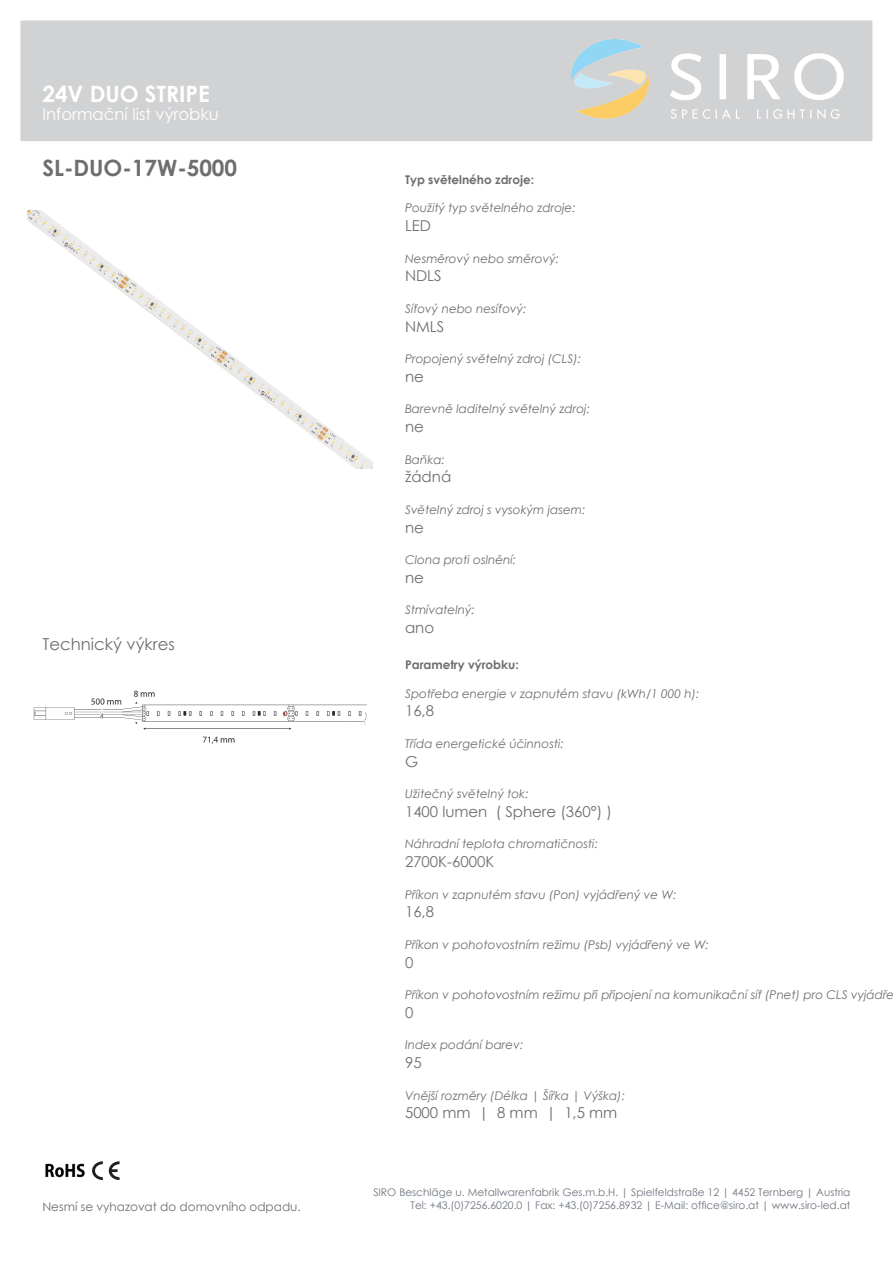
<style>
.page{position:relative;width:893px;height:1263px;background:#fff}
.page>*{position:absolute;margin:0;border:0;box-sizing:border-box;transform-origin:0 0}
.t1{font:700 22.5px "Century Gothic";color:#6e6e6e}
.t2{font:700 22.5px "Century Gothic";color:#fff}
.t3{font:16.5px "Century Gothic";color:#fff}
.t4{font:16.5px "Century Gothic";color:#6e6e6e}
.t5{font:15px "Century Gothic";color:#6e6e6e}
.t6{font:italic 12px "Century Gothic";color:#6e6e6e}
.t7{font:700 12px "Century Gothic";color:#6e6e6e}
.t8{font:12px "Century Gothic";color:#6e6e6e}
.t9{font:10.5px/12.6px "Century Gothic";color:#6d747f;text-align:right}
</style>
<div class="page">
<div style="left:21px;top:21px;width:851px;height:120px;background:#d1d2d4"></div>
<img style="left:571px;top:40px;width:272px;height:78px">
<img style="left:45px;top:1163px;width:40px;height:15px">
<svg style="left:92px;top:1161px;width:27px;height:19px"></svg>
<img style="left:27px;top:210px;width:345px;height:259px">
<img style="left:33px;top:690px;width:334px;height:54px">
<h1 class="t2" style="left:42px;top:80px;width:169px">24V DUO STRIPE</h1>
<h2 class="t3" style="left:42px;top:104px;width:178px">Informační list výrobku</h2>
<h1 class="t1" style="left:42px;top:154px;width:196px">SL-DUO-17W-5000</h1>
<h2 class="t4" style="left:42px;top:633px;width:134px">Technický výkres</h2>
<p class="t8" style="left:42px;top:1199px;width:260px">Nesmí se vyhazovat do domovního odpadu.</p>
<p class="t7" style="left:405px;top:172px;width:131px">Typ světelného zdroje:</p>
<p class="t6" style="left:405px;top:201px;width:172px">Použitý typ světelného zdroje:</p>
<p class="t5" style="left:405px;top:216px;width:28px">LED</p>
<p class="t6" style="left:405px;top:251px;width:156px">Nesměrový nebo směrový:</p>
<p class="t5" style="left:405px;top:267px;width:38px">NDLS</p>
<p class="t6" style="left:405px;top:301px;width:123px">Síťový nebo nesíťový:</p>
<p class="t5" style="left:405px;top:317px;width:41px">NMLS</p>
<p class="t6" style="left:405px;top:351px;width:178px">Propojený světelný zdroj (CLS):</p>
<p class="t5" style="left:405px;top:367px;width:20px">ne</p>
<p class="t6" style="left:405px;top:402px;width:186px">Barevně laditelný světelný zdroj:</p>
<p class="t5" style="left:405px;top:417px;width:20px">ne</p>
<p class="t6" style="left:405px;top:452px;width:41px">Baňka:</p>
<p class="t5" style="left:405px;top:468px;width:48px">žádná</p>
<p class="t6" style="left:405px;top:502px;width:182px">Světelný zdroj s vysokým jasem:</p>
<p class="t5" style="left:405px;top:518px;width:20px">ne</p>
<p class="t6" style="left:405px;top:552px;width:113px">Clona proti oslnění:</p>
<p class="t5" style="left:405px;top:568px;width:20px">ne</p>
<p class="t6" style="left:405px;top:603px;width:71px">Stmívatelný:</p>
<p class="t5" style="left:405px;top:618px;width:31px">ano</p>
<p class="t7" style="left:405px;top:657px;width:115px">Parametry výrobku:</p>
<p class="t6" style="left:405px;top:686px;width:296px">Spotřeba energie v zapnutém stavu (kWh/1 000 h):</p>
<p class="t5" style="left:405px;top:702px;width:31px">16,8</p>
<p class="t6" style="left:405px;top:736px;width:160px">Třída energetické účinnosti:</p>
<p class="t5" style="left:405px;top:752px;width:15px">G</p>
<p class="t6" style="left:405px;top:786px;width:125px">Užitečný světelný tok:</p>
<p class="t5" style="left:405px;top:802px;width:208px">1400 lumen ( Sphere (360°) )</p>
<p class="t6" style="left:405px;top:837px;width:194px">Náhradní teplota chromatičnosti:</p>
<p class="t5" style="left:405px;top:852px;width:91px">2700K-6000K</p>
<p class="t6" style="left:405px;top:887px;width:273px">Příkon v zapnutém stavu (Pon) vyjádřený ve W:</p>
<p class="t5" style="left:405px;top:903px;width:31px">16,8</p>
<p class="t6" style="left:405px;top:937px;width:305px">Příkon v pohotovostním režimu (Psb) vyjádřený ve W:</p>
<p class="t5" style="left:405px;top:953px;width:10px">0</p>
<p class="t6" style="left:405px;top:987px;width:491px">Příkon v pohotovostním režimu při připojení na komunikační síť (Pnet) pro CLS vyjádře</p>
<p class="t5" style="left:405px;top:1003px;width:10px">0</p>
<p class="t6" style="left:405px;top:1038px;width:120px">Index podání barev:</p>
<p class="t5" style="left:405px;top:1053px;width:18px">95</p>
<p class="t6" style="left:405px;top:1088px;width:221px">Vnější rozměry (Délka | Šířka | Výška):</p>
<p class="t5" style="left:405px;top:1104px;width:214px">5000 mm | 8 mm | 1,5 mm</p>
<p class="t9" style="left:373px;top:1186px;width:479px">SIRO Beschläge u. Metallwarenfabrik Ges.m.b.H. | Spielfeldstraße 12 | 4452 Ternberg | Austria<br>Tel: +43.(0)7256.6020.0 | Fax: +43.(0)7256.8932 | E-Mail: office@siro.at | www.siro-led.at</p>
</div>
